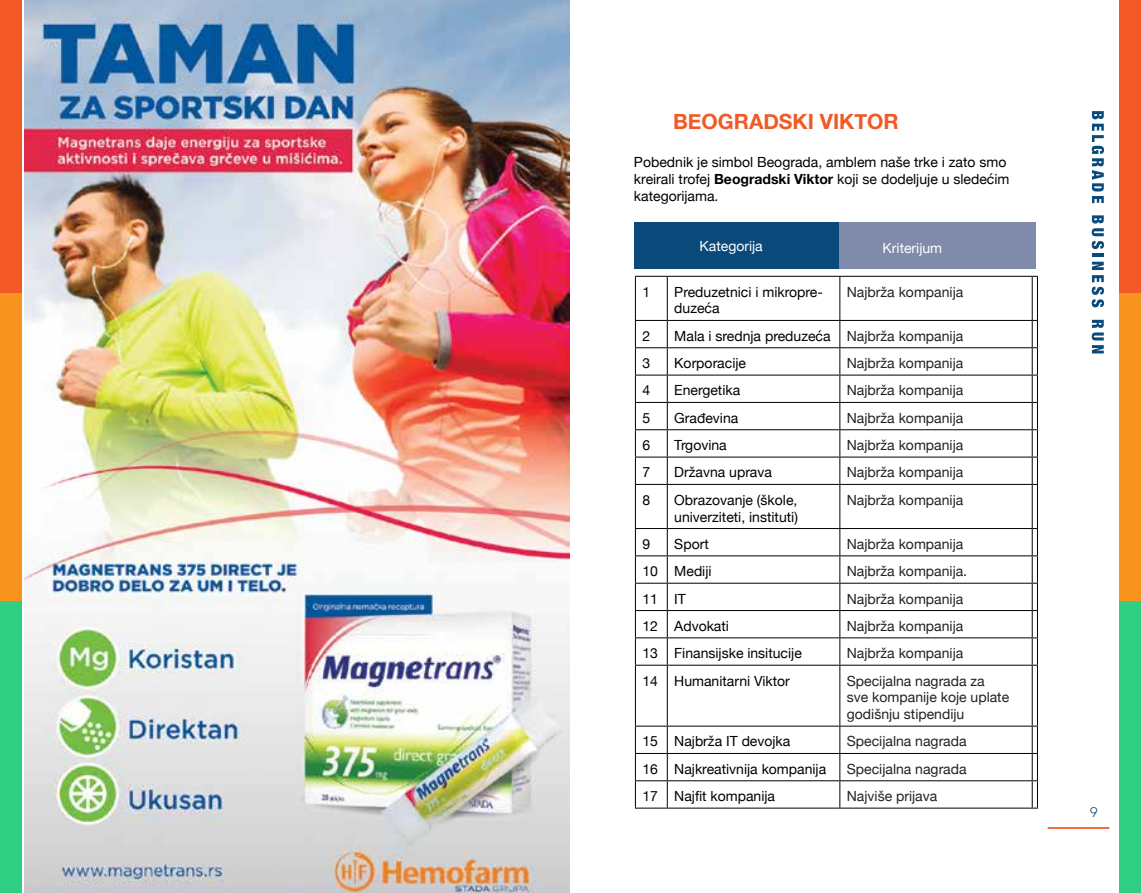
<style>
.page{position:relative;width:1141px;height:893px;background:#fff}
.page>*{position:absolute;margin:0;border:0;box-sizing:border-box;transform-origin:0 0}
.t1{font:700 21px "Helvetica Neue";color:#f25924}
.t2{font:14px/16.8px "Helvetica Neue";color:#000}
.t3{font:14px/16.8px "Helvetica Neue";color:#222}
.t4{font:14px "Helvetica Neue";color:#fff}
.t5{font:300 14px "Mark Pro";color:#094a7b}
.s1{font-weight:700}
.s2{color:#222}
</style>
<div class="page">
<div style="left:0;top:600px;width:22px;height:293px;background:#2ecf82"></div>
<div style="left:0;top:293px;width:22px;height:307px;background:#f7941f"></div>
<div style="left:0;top:0;width:22px;height:293px;background:#f25924"></div>
<div style="left:1119px;top:600px;width:22px;height:293px;background:#2ecf82"></div>
<div style="left:1119px;top:293px;width:22px;height:307px;background:#f7941f"></div>
<div style="left:1119px;top:0;width:22px;height:293px;background:#f25924"></div>
<svg style="left:1092px;top:111px;width:12px;height:92px"></svg>
<svg style="left:1092px;top:215px;width:12px;height:92px"></svg>
<svg style="left:1092px;top:320px;width:12px;height:33px"></svg>
<hr style="left:1048px;top:827px;width:61px;height:2px;background:#f25924">
<img style="left:25px;top:0;width:545px;height:893px">
<div style="left:831px;top:222px;width:205px;height:47px;background:#808bac"></div>
<div style="left:634px;top:222px;width:204px;height:47px;background:#094a7b"></div>
<hr style="left:635px;top:276px;width:32px;height:1px;background:#000">
<hr style="left:635px;top:277px;width:1px;height:43px;background:#000">
<hr style="left:667px;top:276px;width:173px;height:1px;background:#000">
<hr style="left:667px;top:277px;width:1px;height:43px;background:#000">
<hr style="left:840px;top:276px;width:192px;height:1px;background:#000">
<hr style="left:839px;top:277px;width:1px;height:43px;background:#000">
<hr style="left:1032px;top:277px;width:1px;height:43px;background:#000">
<hr style="left:1037px;top:277px;width:1px;height:43px;background:#000">
<hr style="left:635px;top:320px;width:32px;height:1px;background:#000">
<hr style="left:667px;top:320px;width:173px;height:1px;background:#000">
<hr style="left:840px;top:320px;width:192px;height:1px;background:#000">
<hr style="left:635px;top:347px;width:32px;height:1px;background:#000">
<hr style="left:667px;top:347px;width:173px;height:1px;background:#000">
<hr style="left:840px;top:347px;width:192px;height:1px;background:#000">
<hr style="left:635px;top:375px;width:32px;height:1px;background:#000">
<hr style="left:667px;top:375px;width:173px;height:1px;background:#000">
<hr style="left:840px;top:375px;width:192px;height:1px;background:#000">
<hr style="left:635px;top:402px;width:32px;height:1px;background:#000">
<hr style="left:667px;top:402px;width:173px;height:1px;background:#000">
<hr style="left:840px;top:402px;width:192px;height:1px;background:#000">
<hr style="left:635px;top:429px;width:32px;height:1px;background:#000">
<hr style="left:667px;top:429px;width:173px;height:1px;background:#000">
<hr style="left:840px;top:429px;width:192px;height:1px;background:#000">
<hr style="left:635px;top:457px;width:32px;height:1px;background:#000">
<svg style="left:635px;top:321px;width:1px;height:163px"></svg>
<hr style="left:667px;top:457px;width:173px;height:1px;background:#000">
<svg style="left:667px;top:321px;width:1px;height:163px"></svg>
<hr style="left:840px;top:457px;width:192px;height:1px;background:#000">
<svg style="left:839px;top:321px;width:1px;height:163px"></svg>
<hr style="left:635px;top:484px;width:32px;height:1px;background:#000">
<hr style="left:635px;top:485px;width:1px;height:43px;background:#000">
<hr style="left:667px;top:484px;width:173px;height:1px;background:#000">
<hr style="left:667px;top:485px;width:1px;height:43px;background:#000">
<hr style="left:840px;top:484px;width:192px;height:1px;background:#000">
<hr style="left:839px;top:485px;width:1px;height:43px;background:#000">
<svg style="left:1032px;top:320px;width:6px;height:165px"></svg>
<hr style="left:1032px;top:485px;width:1px;height:43px;background:#000">
<hr style="left:1037px;top:485px;width:1px;height:43px;background:#000">
<hr style="left:635px;top:528px;width:32px;height:1px;background:#000">
<hr style="left:667px;top:528px;width:173px;height:1px;background:#000">
<hr style="left:840px;top:528px;width:192px;height:1px;background:#000">
<hr style="left:635px;top:555px;width:32px;height:1px;background:#000">
<hr style="left:667px;top:555px;width:173px;height:1px;background:#000">
<hr style="left:840px;top:555px;width:192px;height:1px;background:#000">
<hr style="left:635px;top:583px;width:32px;height:1px;background:#000">
<hr style="left:667px;top:583px;width:173px;height:1px;background:#000">
<hr style="left:840px;top:583px;width:192px;height:1px;background:#000">
<hr style="left:635px;top:610px;width:32px;height:1px;background:#000">
<hr style="left:667px;top:610px;width:173px;height:1px;background:#000">
<hr style="left:840px;top:610px;width:192px;height:1px;background:#000">
<hr style="left:635px;top:637px;width:32px;height:1px;background:#000">
<svg style="left:635px;top:529px;width:1px;height:136px"></svg>
<hr style="left:667px;top:637px;width:173px;height:1px;background:#000">
<svg style="left:667px;top:529px;width:1px;height:136px"></svg>
<hr style="left:840px;top:637px;width:192px;height:1px;background:#000">
<svg style="left:839px;top:529px;width:1px;height:136px"></svg>
<hr style="left:635px;top:665px;width:32px;height:1px;background:#000">
<hr style="left:635px;top:666px;width:1px;height:60px;background:#000">
<hr style="left:667px;top:665px;width:173px;height:1px;background:#000">
<hr style="left:667px;top:666px;width:1px;height:60px;background:#000">
<hr style="left:840px;top:665px;width:192px;height:1px;background:#000">
<hr style="left:839px;top:666px;width:1px;height:60px;background:#000">
<svg style="left:1032px;top:528px;width:6px;height:138px"></svg>
<hr style="left:1032px;top:666px;width:1px;height:60px;background:#000">
<hr style="left:1037px;top:666px;width:1px;height:60px;background:#000">
<hr style="left:635px;top:726px;width:32px;height:1px;background:#000">
<hr style="left:667px;top:726px;width:173px;height:1px;background:#000">
<hr style="left:840px;top:726px;width:192px;height:1px;background:#000">
<hr style="left:635px;top:753px;width:32px;height:1px;background:#000">
<hr style="left:667px;top:753px;width:173px;height:1px;background:#000">
<hr style="left:840px;top:753px;width:192px;height:1px;background:#000">
<hr style="left:635px;top:780px;width:32px;height:1px;background:#000">
<svg style="left:635px;top:727px;width:1px;height:81px"></svg>
<hr style="left:667px;top:780px;width:173px;height:1px;background:#000">
<svg style="left:667px;top:727px;width:1px;height:81px"></svg>
<hr style="left:840px;top:780px;width:192px;height:1px;background:#000">
<svg style="left:839px;top:727px;width:1px;height:81px"></svg>
<hr style="left:635px;top:808px;width:32px;height:1px;background:#000">
<hr style="left:667px;top:808px;width:173px;height:1px;background:#000">
<hr style="left:840px;top:808px;width:192px;height:1px;background:#000">
<svg style="left:1032px;top:726px;width:6px;height:83px"></svg>
<h1 class="t1" style="left:673px;top:105px;width:227px">BEOGRADSKI VIKTOR</h1>
<p class="t2" style="left:634px;top:155px;width:377px">Pobednik je simbol Beograda, amblem naše trke i zato smo kreirali trofej <span class="s1">Beogradski Viktor</span> koji se dodeljuje u sledećim kategorijama.</p>
<p class="t4" style="left:700px;top:236px;width:65px">Kategorija</p>
<p class="t4" style="left:883px;top:238px;width:61px">Kriterijum</p>
<p class="t2" style="left:642px;top:284px;width:9px">1</p>
<p class="t2" style="left:674px;top:284px;width:150px">Preduzetnici i mikropre&shy;duzeća</p>
<p class="t3" style="left:847px;top:284px;width:118px">Najbrža kompanija</p>
<p class="t2" style="left:642px;top:328px;width:9px">2</p>
<p class="t2" style="left:674px;top:328px;width:290px">Mala i srednja preduzeća <span class="s2">Najbrža kompanija</span></p>
<p class="t2" style="left:642px;top:355px;width:9px">3</p>
<p class="t2" style="left:674px;top:355px;width:73px">Korporacije</p>
<p class="t3" style="left:847px;top:355px;width:118px">Najbrža kompanija</p>
<p class="t2" style="left:642px;top:383px;width:9px">4</p>
<p class="t2" style="left:674px;top:383px;width:67px">Energetika</p>
<p class="t3" style="left:847px;top:383px;width:118px">Najbrža kompanija</p>
<p class="t2" style="left:642px;top:410px;width:9px">5</p>
<p class="t2" style="left:674px;top:410px;width:66px">Građevina</p>
<p class="t3" style="left:847px;top:410px;width:118px">Najbrža kompanija</p>
<p class="t2" style="left:642px;top:437px;width:9px">6</p>
<p class="t2" style="left:674px;top:437px;width:54px">Trgovina</p>
<p class="t3" style="left:847px;top:437px;width:118px">Najbrža kompanija</p>
<p class="t2" style="left:642px;top:465px;width:9px">7</p>
<p class="t2" style="left:674px;top:465px;width:99px">Državna uprava</p>
<p class="t3" style="left:847px;top:465px;width:118px">Najbrža kompanija</p>
<p class="t2" style="left:642px;top:492px;width:9px">8</p>
<p class="t2" style="left:674px;top:492px;width:125px">Obrazovanje (škole, univerziteti, instituti)</p>
<p class="t3" style="left:847px;top:492px;width:118px">Najbrža kompanija</p>
<p class="t2" style="left:642px;top:536px;width:9px">9</p>
<p class="t2" style="left:674px;top:536px;width:36px">Sport</p>
<p class="t3" style="left:847px;top:536px;width:118px">Najbrža kompanija</p>
<p class="t2" style="left:642px;top:564px;width:71px">10 Mediji</p>
<p class="t3" style="left:847px;top:564px;width:122px">Najbrža kompanija.</p>
<p class="t2" style="left:642px;top:591px;width:45px">11 IT</p>
<p class="t3" style="left:847px;top:591px;width:118px">Najbrža kompanija</p>
<p class="t2" style="left:642px;top:618px;width:88px">12 Advokati</p>
<p class="t3" style="left:847px;top:618px;width:118px">Najbrža kompanija</p>
<p class="t2" style="left:642px;top:646px;width:161px">13 Finansijske insitucije</p>
<p class="t3" style="left:847px;top:646px;width:118px">Najbrža kompanija</p>
<p class="t2" style="left:642px;top:673px;width:149px">14 Humanitarni Viktor</p>
<p class="t3" style="left:847px;top:673px;width:164px">Specijalna nagrada za sve kompanije koje uplate godišnju stipendiju</p>
<p class="t2" style="left:642px;top:734px;width:149px">15 Najbrža IT devojka</p>
<p class="t3" style="left:847px;top:734px;width:121px">Specijalna nagrada</p>
<p class="t2" style="left:642px;top:761px;width:185px">16 Najkreativnija kompanija</p>
<p class="t3" style="left:847px;top:761px;width:121px">Specijalna nagrada</p>
<p class="t2" style="left:642px;top:788px;width:134px">17 Najfit kompanija</p>
<p class="t3" style="left:847px;top:788px;width:92px">Najviše prijava</p>
<p class="t5" style="left:1090px;top:802px;width:10px">9</p>
</div>
